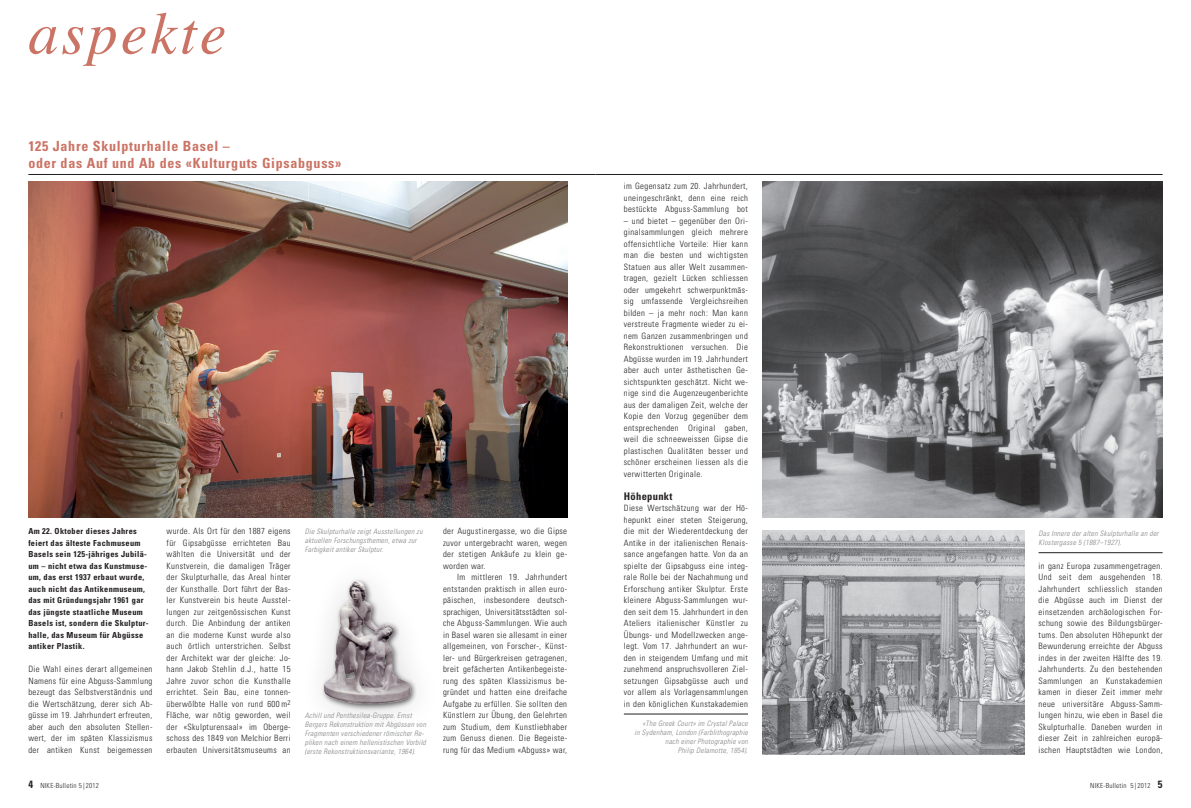
<style>
.page{position:relative;width:1191px;height:808px;background:#fff}
.page>*{position:absolute;margin:0;border:0;box-sizing:border-box;transform-origin:0 0}
.t1{font:italic 60px "Times";letter-spacing:.05em;color:#cb7364}
.t2{font:700 condensed 14px/16.8px "Univers";letter-spacing:.05em;color:#cb7364}
.t3{font:700 condensed 10.5px "Univers";letter-spacing:.03em;color:#231f20}
.t4{font:300 condensed 8.7px/11.5px "Univers";letter-spacing:.04em;color:#231f20;text-align:justify}
.t5{font:700 condensed 8.3px/11.5px "Univers";letter-spacing:.04em;color:#231f20}
.t6{font:italic 300 condensed 7.4px/9px "Univers";letter-spacing:.035em;color:#808285}
.t7{font:300 condensed 7px "Univers";letter-spacing:.03em;color:#231f20}
.s1{font-weight:700;font-size:10.5px}
</style>
<div class="page">
<img style="left:28px;top:182px;width:539px;height:336px">
<img style="left:762px;top:182px;width:400px;height:336px">
<img style="left:321px;top:579px;width:91px;height:125px">
<hr style="left:595px;top:174px;width:567px;height:1px;background:#231f20">
<hr style="left:28px;top:174px;width:567px;height:1px;background:#231f20">
<img style="left:762px;top:531px;width:262px;height:224px">
<hr style="left:624px;top:714px;width:124px;height:1px;background:#231f20">
<hr style="left:1038px;top:552px;width:124px;height:1px;background:#231f20">
<h1 class="t1" style="left:28px;top:-19px;width:199px">aspekte</h1>
<h2 class="t2" style="left:28px;top:137px;width:314px">125 Jahre Skulpturhalle Basel –<br>oder das Auf und Ab des «Kulturguts Gipsabguss»</h2>
<p class="t5" style="left:28px;top:526px;width:122px">Am 22. Oktober dieses Jahres feiert das älteste Fachmuseum<br>Basels sein 125-jähriges Jubilä&shy;um – nicht etwa das Kunstmuse&shy;um, das erst 1937 erbaut wurde, auch nicht das Antikenmuseum, das mit Gründungsjahr 1961 gar das jüngste staatliche Museum<br>Basels ist, sondern die Skulptur&shy;halle, das Museum für Abgüsse antiker Plastik.</p>
<p class="t4" style="left:28px;top:664px;width:126px">Die Wahl eines derart allgemeinen Namens für eine Abguss-Sammlung bezeugt das Selbstverständnis und die Wertschätzung, derer sich Ab&shy;güsse im 19. Jahrhundert erfreuten, aber auch den absoluten Stellen&shy;wert, der im späten Klassizismus der antiken Kunst beigemessen</p>
<p class="t4" style="left:167px;top:526px;width:126px">wurde. Als Ort für den 1887 eigens für Gipsabgüsse errichteten Bau wählten die Universität und der Kunstverein, die damaligen Träger der Skulpturhalle, das Areal hinter der Kunsthalle. Dort führt der Bas&shy;ler Kunstverein bis heute Ausstel&shy;lungen zur zeitgenössischen Kunst durch. Die Anbindung der antiken an die moderne Kunst wurde also auch örtlich unterstrichen. Selbst der Architekt war der gleiche: Jo&shy;hann Jakob Stehlin d.J., hatte 15<br>Jahre zuvor schon die Kunsthalle errichtet. Sein Bau, eine tonnen&shy;überwölbte Halle von rund 600 m<sup>2<br></sup>Fläche, war nötig geworden, weil der «Skulpturensaal» im Oberge&shy;schoss des 1849 von Melchior Berri erbauten Universitätsmuseums an</p>
<p class="t4" style="left:443px;top:526px;width:126px">der Augustinergasse, wo die Gipse zuvor untergebracht waren, wegen der stetigen Ankäufe zu klein ge&shy;worden war.</p>
<p class="t6" style="left:305px;top:527px;width:119px">Die Skulpturhalle zeigt Ausstellungen zu aktuellen Forschungsthemen, etwa zur<br>Farbigkeit antiker Skulptur.</p>
<p class="t4" style="left:443px;top:572px;width:126px;text-indent:14px">Im mittleren 19. Jahrhundert entstanden praktisch in allen euro&shy;päischen, insbesondere deutsch&shy;sprachigen, Universitätsstädten sol&shy;che Abguss-Sammlungen. Wie auch in Basel waren sie allesamt in einer allgemeinen, von Forscher-, Künst&shy;ler- und Bürgerkreisen getragenen, breit gefächerten Antikenbegeiste&shy;rung des späten Klassizismus be&shy;gründet und hatten eine dreifache Aufgabe zu erfüllen. Sie sollten den Künstlern zur Übung, den Gelehrten zum Studium, dem Kunstliebhaber zum Genuss dienen. Die Begeiste&shy;rung für das Medium «Abguss» war,</p>
<p class="t6" style="left:305px;top:710px;width:123px">Achill und Penthesilea-Gruppe. Ernst Bergers Rekonstruktion mit Abgüssen von Fragmenten verschiedener römischer Re&shy;pliken nach einem hellenistischen Vorbild (erste Rekonstruktionsvariante, 1964).</p>
<p class="t4" style="left:624px;top:181px;width:126px">im Gegensatz zum 20. Jahrhundert, uneingeschränkt, denn eine reich bestückte Abguss-Sammlung bot</p>
<p class="t4" style="left:624px;top:215px;width:126px">– und bietet – gegenüber den Ori&shy;ginalsammlungen gleich mehrere offensichtliche Vorteile: Hier kann man die besten und wichtigsten Statuen aus aller Welt zusammen&shy;tragen, gezielt Lücken schliessen oder umgekehrt schwerpunktmäs&shy;sig umfassende Vergleichsreihen bilden – ja mehr noch: Man kann verstreute Fragmente wieder zu ei&shy;nem Ganzen zusammenbringen und Rekonstruktionen versuchen. Die Abgüsse wurden im 19. Jahrhundert aber auch unter ästhetischen Ge&shy;sichtspunkten geschätzt. Nicht we&shy;nige sind die Augenzeugenberichte aus der damaligen Zeit, welche der Kopie den Vorzug gegenüber dem entsprechenden Original gaben, weil die schneeweissen Gipse die plastischen Qualitäten besser und schöner erscheinen liessen als die verwitterten Originale.</p>
<p class="t3" style="left:624px;top:490px;width:50px">Höhepunkt</p>
<p class="t4" style="left:624px;top:503px;width:126px">Diese Wertschätzung war der Hö&shy;hepunkt einer steten Steigerung, die mit der Wiederentdeckung der Antike in der italienischen Renais&shy;sance angefangen hatte. Von da an spielte der Gipsabguss eine integ&shy;rale Rolle bei der Nachahmung und Erforschung antiker Skulptur. Erste kleinere Abguss-Sammlungen wur&shy;den seit dem 15. Jahrhundert in den Ateliers italienischer Künstler zu Übungs- und Modellzwecken ange&shy;legt. Vom 17. Jahrhundert an wur&shy;den in steigendem Umfang und mit zunehmend anspruchsvolleren Ziel&shy;setzungen Gipsabgüsse auch und vor allem als Vorlagensammlungen in den königlichen Kunstakademien</p>
<p class="t6" style="left:634px;top:719px;width:115px;text-align:right">«The Greek Court» im Crystal Palace<br>in Sydenham, London (Farblithographie nach einer Photographie von<br>Philip Delamotte, 1854).</p>
<p class="t6" style="left:1038px;top:529px;width:122px">Das Innere der alten Skulpturhalle an der<br>Klostergasse 5 (1887–1927).</p>
<p class="t4" style="left:1038px;top:560px;width:126px">in ganz Europa zusammengetragen.<br>Und seit dem ausgehenden 18.<br>Jahrhundert schliesslich standen die Abgüsse auch im Dienst der einsetzenden archäologischen For&shy;schung sowie des Bildungsbürger&shy;tums. Den absoluten Höhepunkt der Bewunderung erreichte der Abguss indes in der zweiten Hälfte des 19.<br>Jahrhunderts. Zu den bestehenden Sammlungen an Kunstakademien kamen in dieser Zeit immer mehr neue universitäre Abguss-Samm&shy;lungen hinzu, wie eben in Basel die Skulpturhalle. Daneben wurden in dieser Zeit in zahlreichen europä&shy;ischen Hauptstädten wie London,</p>
<p class="t7" style="left:28px;top:781px;width:72px"><span class="s1">4</span> NIKE-Bulletin 5 | 2012</p>
<p class="t7" style="left:1090px;top:781px;width:74px">NIKE-Bulletin 5 | 2012 <span class="s1">5</span></p>
</div>
